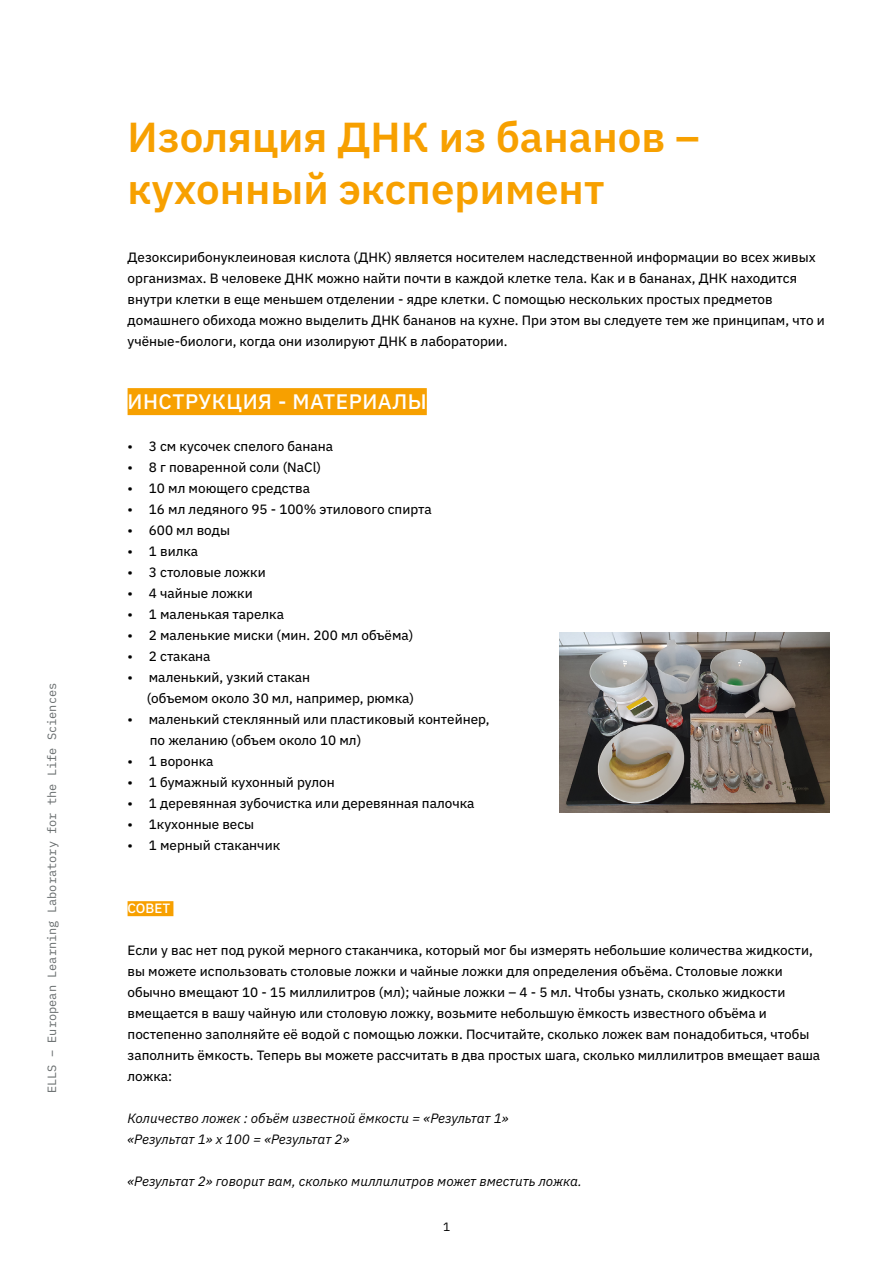
<style>
.page{position:relative;width:893px;height:1263px;background:#fff}
.page>*{position:absolute;margin:0;border:0;box-sizing:border-box;transform-origin:0 0}
.t1{font:600 42px/52.5px "IBM Plex Sans";color:#f7a000}
.t2{font:500 21px "IBM Plex Sans";letter-spacing:.025em;color:#fff}
.t3{font:13.5px/21px "IBM Plex Sans Text";color:#000}
.t4{font:italic 13.5px/21px "IBM Plex Sans";color:#000}
.t5{font:500 13.5px "IBM Plex Sans";color:#fff}
.t6{font:12px "IBM Plex Mono";color:#656a6b}
.t7{font:12px "IBM Plex Sans";color:#000}
</style>
<div class="page">
<div style="left:128px;top:388px;width:299px;height:27px;background:#f7a000"></div>
<div style="left:128px;top:901px;width:45px;height:15px;background:#f7a000"></div>
<img style="left:559px;top:632px;width:270px;height:180px">
<p class="t6" style="left:43px;top:1093px;width:412px;rotate:-90deg">ELLS – European Learning Laboratory for the Life Sciences</p>
<h1 class="t1" style="left:128px;top:107px;width:574px">Изоляция ДНК из бананов – кухонный эксперимент</h1>
<p class="t3" style="left:128px;top:246px;width:699px">Дезоксирибонуклеиновая кислота (ДНК) является носителем наследственной информации во всех живых организмах. В человеке ДНК можно найти почти в каждой клетке тела. Как и в бананах, ДНК находится внутри клетки в еще меньшем отделении - ядре клетки. С помощью нескольких простых предметов домашнего обихода можно выделить ДНК бананов на кухне. При этом вы следуете тем же принципам, что и учёные-биологи, когда они изолируют ДНК в лаборатории.</p>
<h2 class="t2" style="left:128px;top:385px;width:301px">ИНСТРУКЦИЯ - МАТЕРИАЛЫ</h2>
<p class="t3" style="left:128px;top:435px;width:207px">• 3 см кусочек спелого банана</p>
<p class="t3" style="left:128px;top:456px;width:195px">• 8 г поваренной соли (NaCl)</p>
<p class="t3" style="left:128px;top:477px;width:184px">• 10 мл моющего средства</p>
<p class="t3" style="left:128px;top:498px;width:306px">• 16 мл ледяного 95 - 100% этилового спирта</p>
<p class="t3" style="left:128px;top:519px;width:104px">• 600 мл воды</p>
<p class="t3" style="left:128px;top:540px;width:72px">• 1 вилка</p>
<p class="t3" style="left:128px;top:561px;width:140px">• 3 столовые ложки</p>
<p class="t3" style="left:128px;top:582px;width:127px">• 4 чайные ложки</p>
<p class="t3" style="left:128px;top:603px;width:158px">• 1 маленькая тарелка</p>
<p class="t3" style="left:128px;top:624px;width:287px">• 2 маленькие миски (мин. 200 мл объёма)</p>
<p class="t3" style="left:128px;top:645px;width:85px">• 2 стакана</p>
<p class="t3" style="left:147px;top:666px;width:269px;text-indent:-19px">• маленький, узкий стакан<br>(объемом около 30 мл, например, рюмка)</p>
<p class="t3" style="left:150px;top:708px;width:341px;text-indent:-22px">• маленький стеклянный или пластиковый контейнер, по желанию (объем около 10 мл)</p>
<p class="t3" style="left:128px;top:750px;width:87px">• 1 воронка</p>
<p class="t3" style="left:128px;top:771px;width:209px">• 1 бумажный кухонный рулон</p>
<p class="t3" style="left:128px;top:792px;width:348px">• 1 деревянная зубочистка или деревянная палочка</p>
<p class="t3" style="left:128px;top:813px;width:128px">• 1кухонные весы</p>
<p class="t3" style="left:128px;top:834px;width:154px">• 1 мерный стаканчик</p>
<p class="t5" style="left:128px;top:898px;width:44px">СОВЕТ</p>
<p class="t3" style="left:128px;top:939px;width:694px">Если у вас нет под рукой мерного стаканчика, который мог бы измерять небольшие количества жидкости, вы можете использовать столовые ложки и чайные ложки для определения объёма. Столовые ложки обычно вмещают 10 - 15 миллилитров (мл); чайные ложки – 4 - 5 мл. Чтобы узнать, сколько жидкости вмещается в вашу чайную или столовую ложку, возьмите небольшую ёмкость известного объёма и постепенно заполняйте её водой с помощью ложки. Посчитайте, сколько ложек вам понадобиться, чтобы заполнить ёмкость. Теперь вы можете рассчитать в два простых шага, сколько миллилитров вмещает ваша ложка:</p>
<p class="t4" style="left:128px;top:1107px;width:383px">Количество ложек : объём известной ёмкости = «Результат 1» «Результат 1» x 100 = «Результат 2»</p>
<p class="t4" style="left:128px;top:1170px;width:456px">«Результат 2» говорит вам, сколько миллилитров может вместить ложка.</p>
<p class="t7" style="left:443px;top:1217px;width:9px">1</p>
</div>
